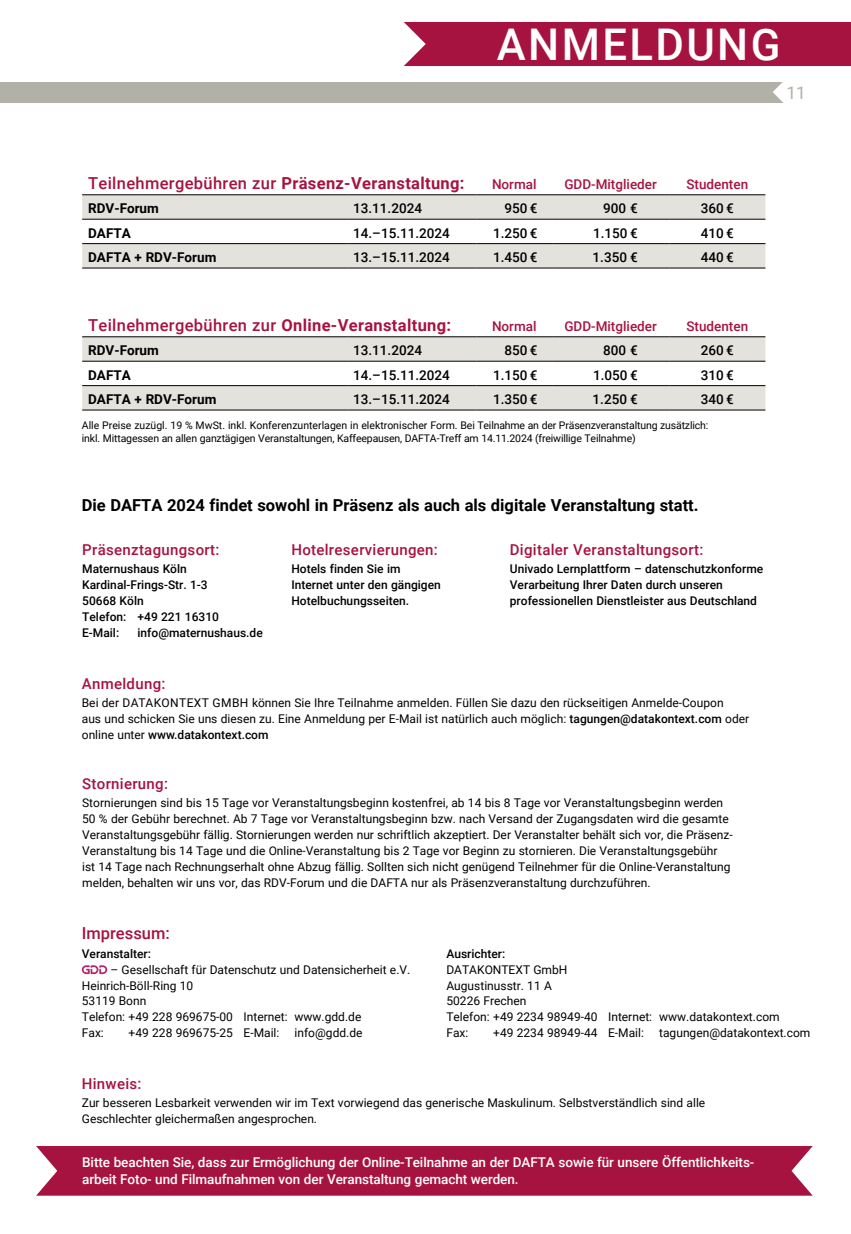
<style>
.page{position:relative;width:851px;height:1234px;background:#fff}
.page>*{position:absolute;margin:0;border:0;box-sizing:border-box;transform-origin:0 0}
.t1{font:500 43.65px "Roboto";letter-spacing:.055em;color:#fff}
.t2{font:17.4px "Roboto";color:#b1b1a7}
.t3{font:700 16.5px "Roboto";color:#000}
.t4{font:700 16.5px "Roboto";letter-spacing:.02em;color:#a71341}
.t5{font:500 16.5px "Roboto";letter-spacing:.02em;color:#a71341}
.t6{font:500 16.5px "Roboto";color:#a71341}
.t7{font:500 15px "Roboto";letter-spacing:.02em;color:#a71341}
.t8{font:500 13.5px "Roboto";color:#000}
.t9{font:500 13.5px/16.5px "Roboto";letter-spacing:-.005em;color:#fff}
.t10{font:500 13.5px "Roboto";color:#a71341}
.t11{font:700 13.5px "Roboto";color:#000}
.t12{font:12px/15.9px "Roboto";color:#000}
.t13{font:500 12px/15.9px "Roboto";color:#000}
.t14{font:10.5px/12.6px "Roboto";letter-spacing:-.015em;color:#000}
.s1{font-weight:500}
.s2{font-weight:700}
</style>
<div class="page">
<div style="left:0;top:82px;width:788px;height:20px;background:#b1b1a7"></div>
<svg style="left:82px;top:965px;width:25px;height:8px"></svg>
<div style="left:36px;top:1146px;width:776px;height:49px;background:#a71341"></div>
<svg style="left:82px;top:195px;width:683px;height:72px;fill:#e3e2dc"></svg>
<hr style="left:82px;top:219px;width:265px;height:1px;background:#000">
<hr style="left:347px;top:219px;width:129px;height:1px;background:#000">
<hr style="left:476px;top:219px;width:76px;height:1px;background:#000">
<hr style="left:552px;top:219px;width:117px;height:1px;background:#000">
<hr style="left:669px;top:219px;width:96px;height:1px;background:#000">
<hr style="left:82px;top:243px;width:265px;height:1px;background:#000">
<hr style="left:347px;top:243px;width:129px;height:1px;background:#000">
<hr style="left:476px;top:243px;width:76px;height:1px;background:#000">
<hr style="left:552px;top:243px;width:117px;height:1px;background:#000">
<hr style="left:669px;top:243px;width:96px;height:1px;background:#000">
<hr style="left:82px;top:267px;width:265px;height:1px;background:#000">
<hr style="left:347px;top:267px;width:129px;height:1px;background:#000">
<hr style="left:476px;top:267px;width:76px;height:1px;background:#000">
<hr style="left:552px;top:267px;width:117px;height:1px;background:#000">
<hr style="left:669px;top:267px;width:96px;height:1px;background:#000">
<hr style="left:82px;top:194px;width:265px;height:1px;background:#000">
<hr style="left:347px;top:194px;width:129px;height:1px;background:#000">
<hr style="left:476px;top:194px;width:76px;height:1px;background:#000">
<hr style="left:552px;top:194px;width:117px;height:1px;background:#000">
<hr style="left:669px;top:194px;width:96px;height:1px;background:#000">
<svg style="left:82px;top:337px;width:683px;height:72px;fill:#e3e2dc"></svg>
<hr style="left:82px;top:361px;width:265px;height:1px;background:#000">
<hr style="left:347px;top:361px;width:129px;height:1px;background:#000">
<hr style="left:476px;top:361px;width:76px;height:1px;background:#000">
<hr style="left:552px;top:361px;width:117px;height:1px;background:#000">
<hr style="left:669px;top:361px;width:96px;height:1px;background:#000">
<hr style="left:82px;top:385px;width:265px;height:1px;background:#000">
<hr style="left:347px;top:385px;width:129px;height:1px;background:#000">
<hr style="left:476px;top:385px;width:76px;height:1px;background:#000">
<hr style="left:552px;top:385px;width:117px;height:1px;background:#000">
<hr style="left:669px;top:385px;width:96px;height:1px;background:#000">
<hr style="left:82px;top:409px;width:265px;height:1px;background:#000">
<hr style="left:347px;top:409px;width:129px;height:1px;background:#000">
<hr style="left:476px;top:409px;width:76px;height:1px;background:#000">
<hr style="left:552px;top:409px;width:117px;height:1px;background:#000">
<hr style="left:669px;top:409px;width:96px;height:1px;background:#000">
<hr style="left:82px;top:336px;width:265px;height:1px;background:#000">
<hr style="left:347px;top:336px;width:129px;height:1px;background:#000">
<hr style="left:476px;top:336px;width:76px;height:1px;background:#000">
<hr style="left:552px;top:336px;width:117px;height:1px;background:#000">
<hr style="left:669px;top:336px;width:96px;height:1px;background:#000">
<svg style="left:364px;top:21px;width:486px;height:82px"></svg>
<h1 class="t1" style="left:496px;top:14px;width:285px">ANMELDUNG</h1>
<h2 class="t2" style="left:786px;top:80px;width:21px">11</h2>
<h3 class="t4" style="left:88px;top:171px;width:378px"><span class="s1">Teilnehmergebühren zur</span> Präsenz-Veranstaltung:</h3>
<p class="t10" style="left:492px;top:174px;width:46px">Normal</p>
<p class="t10" style="left:564px;top:174px;width:94px">GDD-Mitglieder</p>
<p class="t10" style="left:686px;top:174px;width:63px">Studenten</p>
<p class="t11" style="left:88px;top:199px;width:72px">RDV-Forum</p>
<p class="t8" style="left:353px;top:199px;width:70px">13.11.2024</p>
<p class="t8" style="left:504px;top:199px;width:35px">950 €</p>
<p class="t8" style="left:603px;top:199px;width:36px">900 €</p>
<p class="t8" style="left:700px;top:199px;width:35px">360 €</p>
<p class="t11" style="left:88px;top:223px;width:44px">DAFTA</p>
<p class="t8" style="left:353px;top:223px;width:98px">14.–15.11.2024</p>
<p class="t8" style="left:493px;top:223px;width:46px">1.250 €</p>
<p class="t8" style="left:593px;top:223px;width:46px">1.150 €</p>
<p class="t8" style="left:700px;top:223px;width:35px">410 €</p>
<p class="t11" style="left:88px;top:248px;width:130px">DAFTA + RDV-Forum</p>
<p class="t8" style="left:353px;top:248px;width:98px">13.–15.11.2024</p>
<p class="t8" style="left:493px;top:248px;width:46px">1.450 €</p>
<p class="t8" style="left:592px;top:248px;width:47px">1.350 €</p>
<p class="t8" style="left:700px;top:248px;width:35px">440 €</p>
<h3 class="t5" style="left:88px;top:313px;width:364px">Teilnehmergebühren zur <span class="s2">Online-Veranstaltung:</span></h3>
<p class="t10" style="left:492px;top:316px;width:46px">Normal</p>
<p class="t10" style="left:564px;top:316px;width:94px">GDD-Mitglieder</p>
<p class="t10" style="left:686px;top:316px;width:63px">Studenten</p>
<p class="t11" style="left:88px;top:341px;width:72px">RDV-Forum</p>
<p class="t8" style="left:353px;top:341px;width:70px">13.11.2024</p>
<p class="t8" style="left:504px;top:341px;width:35px">850 €</p>
<p class="t8" style="left:603px;top:341px;width:36px">800 €</p>
<p class="t8" style="left:700px;top:341px;width:35px">260 €</p>
<p class="t11" style="left:88px;top:365px;width:44px">DAFTA</p>
<p class="t8" style="left:353px;top:365px;width:98px">14.–15.11.2024</p>
<p class="t8" style="left:493px;top:365px;width:46px">1.150 €</p>
<p class="t8" style="left:593px;top:365px;width:46px">1.050 €</p>
<p class="t8" style="left:700px;top:365px;width:35px">310 €</p>
<p class="t11" style="left:88px;top:389px;width:130px">DAFTA + RDV-Forum</p>
<p class="t8" style="left:353px;top:389px;width:98px">13.–15.11.2024</p>
<p class="t8" style="left:493px;top:389px;width:46px">1.350 €</p>
<p class="t8" style="left:592px;top:389px;width:47px">1.250 €</p>
<p class="t8" style="left:700px;top:389px;width:35px">340 €</p>
<p class="t14" style="left:82px;top:419px;width:628px">Alle Preise zuzügl. 19 % MwSt. inkl. Konferenzunterlagen in elektronischer Form. Bei Teilnahme an der Präsenzveranstaltung zusätzlich: inkl. Mittagessen an allen ganztägigen Veranstaltungen, Kaffeepausen, DAFTA-Treff am 14.11.2024 (freiwillige Teilnahme)</p>
<h3 class="t3" style="left:82px;top:493px;width:618px">Die DAFTA 2024 findet sowohl in Präsenz als auch als digitale Veranstaltung statt.</h3>
<p class="t7" style="left:82px;top:539px;width:139px">Präsenztagungsort:</p>
<p class="t13" style="left:82px;top:560px;width:138px">Maternushaus Köln<br>Kardinal-Frings-Str. 1-3<br>50668 Köln<br>Telefon: +49 221 16310<br>E-Mail:</p>
<p class="t13" style="left:137px;top:624px;width:127px">info@maternushaus.de</p>
<p class="t7" style="left:291px;top:539px;width:148px">Hotelreservierungen:</p>
<p class="t13" style="left:291px;top:560px;width:151px">Hotels finden Sie im<br>Internet unter den gängigen<br>Hotelbuchungsseiten.</p>
<p class="t7" style="left:510px;top:539px;width:195px">Digitaler Veranstaltungsort:</p>
<p class="t13" style="left:510px;top:560px;width:255px">Univado Lernplattform – datenschutzkonforme<br>Verarbeitung Ihrer Daten durch unseren professionellen Dienstleister aus Deutschland</p>
<p class="t7" style="left:82px;top:672px;width:85px">Anmeldung:</p>
<p class="t12" style="left:82px;top:694px;width:668px">Bei der DATAKONTEXT GMBH können Sie Ihre Teilnahme anmelden. Füllen Sie dazu den rückseitigen Anmelde-Coupon<br>aus und schicken Sie uns diesen zu. Eine Anmeldung per E-Mail ist natürlich auch möglich: <span class="s1">tagungen@datakontext.com</span> oder online unter <span class="s1">www.datakontext.com</span></p>
<p class="t7" style="left:82px;top:773px;width:87px">Stornierung:</p>
<p class="t12" style="left:82px;top:794px;width:651px">Stornierungen sind bis 15 Tage vor Veranstaltungsbeginn kostenfrei, ab 14 bis 8 Tage vor Veranstaltungsbeginn werden 50 % der Gebühr berechnet. Ab 7 Tage vor Veranstaltungsbeginn bzw. nach Versand der Zugangsdaten wird die gesamte Veranstaltungsgebühr fällig. Stornierungen werden nur schriftlich akzeptiert. Der Veranstalter behält sich vor, die Präsenz-Veranstaltung bis 14 Tage und die Online-Veranstaltung bis 2 Tage vor Beginn zu stornieren. Die Veranstaltungsgebühr ist 14 Tage nach Rechnungserhalt ohne Abzug fällig. Sollten sich nicht genügend Teilnehmer für die Online-Veranstaltung melden, behalten wir uns vor, das RDV-Forum und die DAFTA nur als Präsenzveranstaltung durchzuführen.</p>
<h3 class="t6" style="left:82px;top:921px;width:89px">Impressum:</h3>
<p class="t13" style="left:82px;top:944px;width:71px">Veranstalter:</p>
<p class="t12" style="left:82px;top:960px;width:330px;text-indent:29px">– Gesellschaft für Datenschutz und Datensicherheit e.V.<br>Heinrich-Böll-Ring 10<br>53119 Bonn<br>Telefon: +49 228 969675-00 Internet: www.gdd.de<br>Fax:</p>
<p class="t12" style="left:129px;top:1024px;width:152px">+49 228 969675-25 E-Mail:</p>
<p class="t12" style="left:294px;top:1024px;width:69px">info@gdd.de</p>
<p class="t13" style="left:446px;top:944px;width:60px">Ausrichter:</p>
<p class="t12" style="left:446px;top:960px;width:335px">DATAKONTEXT GmbH<br>Augustinusstr. 11 A<br>50226 Frechen<br>Telefon: +49 2234 98949-40 Internet: www.datakontext.com<br>Fax:</p>
<p class="t12" style="left:493px;top:1024px;width:152px">+49 2234 98949-44 E-Mail:</p>
<p class="t12" style="left:659px;top:1024px;width:153px">tagungen@datakontext.com</p>
<p class="t7" style="left:82px;top:1072px;width:61px">Hinweis:</p>
<p class="t12" style="left:82px;top:1094px;width:625px">Zur besseren Lesbarkeit verwenden wir im Text vorwiegend das generische Maskulinum. Selbstverständlich sind alle<br>Geschlechter gleichermaßen angesprochen.</p>
<p class="t9" style="left:82px;top:1153px;width:672px">Bitte beachten Sie, dass zur Ermöglichung der Online-Teilnahme an der DAFTA sowie für unsere Öffentlichkeits&shy;arbeit Foto- und Filmaufnahmen von der Veranstaltung gemacht werden.</p>
</div>
